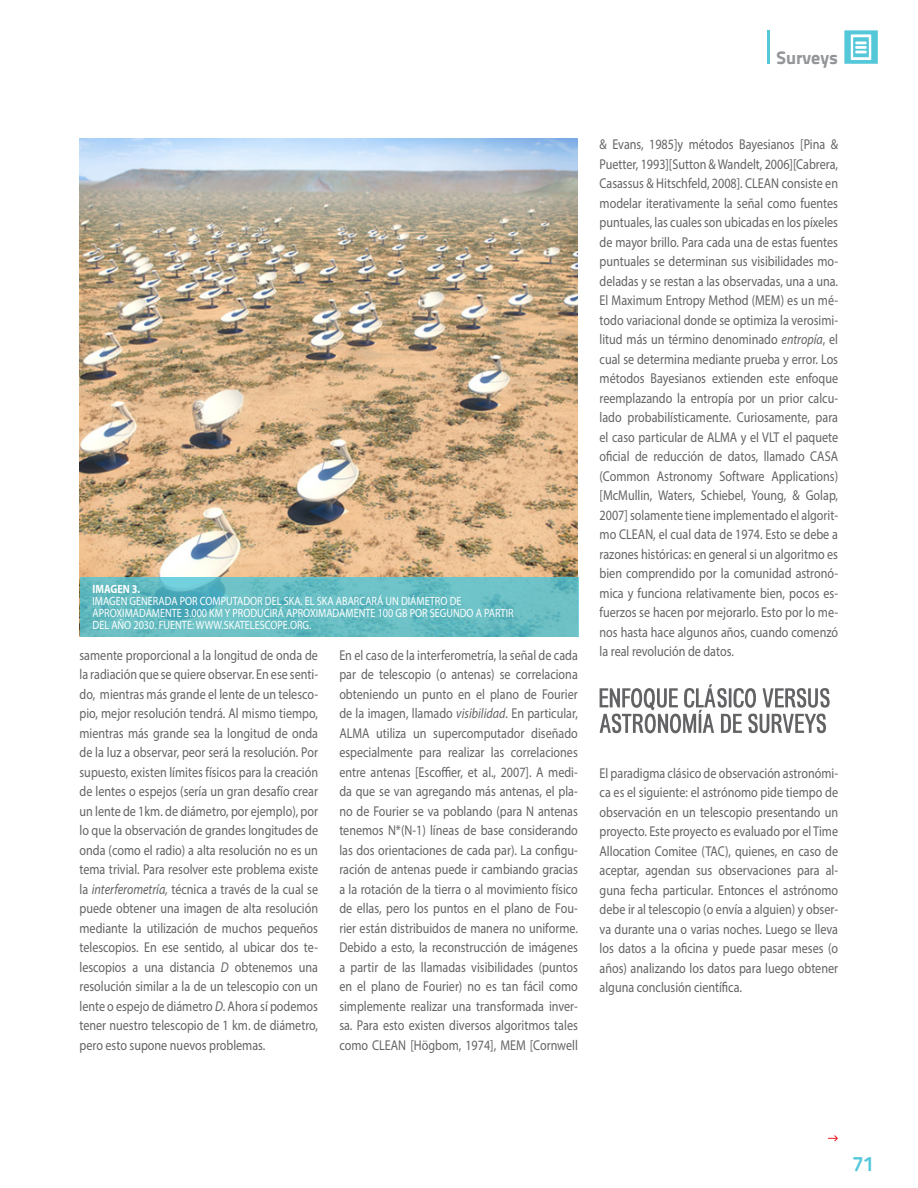
<style>
.page{position:relative;width:918px;height:1188px;background:#fff}
.page>*{position:absolute;margin:0;border:0;box-sizing:border-box;transform-origin:0 0}
.t1{font:21px "Titillium Text 25 L 800 wt";color:#54c7d9}
.t2{font:18px "Titillium Text 25 L 999 wt";color:#939598}
.Parrafos{font:14.25px/19.5px "Myriad Pro";color:#636366;text-align:justify;scale:.85 1}
.t3{font:12px/12px "Myriad Pro";color:#fff;scale:.85 1}
.t4{font:700 12px "Myriad Pro";color:#fff;scale:.85 1}
.s1{font-style:italic}
</style>
<div class="page">
<hr style="left:768px;top:30px;width:2px;height:34px;background:#54c7d9">
<svg style="left:600px;top:684px;width:230px;height:49px"></svg>
<svg style="left:828px;top:1135px;width:10px;height:6px"></svg>
<img style="left:80px;top:139px;width:498px;height:439px">
<svg style="left:80px;top:578px;width:498px;height:59px;background:#64bbc2"></svg>
<svg style="left:844px;top:30px;width:34px;height:34px"></svg>
<p class="t2" style="left:777px;top:43px;width:63px">Surveys</p>
<p class="t4" style="left:93px;top:582px;width:58px">IMAGEN 3.</p>
<p class="t3" style="left:93px;top:595px;width:497px">IMAGEN GENERADA POR COMPUTADOR DEL SKA. EL SKA ABARCARÁ UN DIÁMETRO DE<br>APROXIMADAMENTE 3.000 KM Y PRODUCIRÁ APROXIMADAMENTE 100 GB POR SEGUNDO A PARTIR<br>DEL AÑO 2030. FUENTE: WWW.SKATELESCOPE.ORG.</p>
<p class="Parrafos" style="left:80px;top:645px;width:282px">samente proporcional a la longitud de onda de la radiación que se quiere observar. En ese senti&shy;do, mientras más grande el lente de un telesco&shy;pio, mejor resolución tendrá. Al mismo tiempo, mientras más grande sea la longitud de onda de la luz a observar, peor será la resolución. Por supuesto, existen límites físicos para la creación de lentes o espejos (sería un gran desafío crear un lente de 1km. de diámetro, por ejemplo), por lo que la observación de grandes longitudes de onda (como el radio) a alta resolución no es un tema trivial. Para resolver este problema existe la <span class="s1">interferometría,</span> técnica a través de la cual se puede obtener una imagen de alta resolución mediante la utilización de muchos pequeños telescopios. En ese sentido, al ubicar dos te&shy;lescopios a una distancia <span class="s1">D</span> obtenemos una resolución similar a la de un telescopio con un lente o espejo de diámetro <span class="s1">D</span>. Ahora sí podemos tener nuestro telescopio de 1 km. de diámetro, pero esto supone nuevos problemas.</p>
<p class="Parrafos" style="left:339px;top:645px;width:282px">En el caso de la interferometría, la señal de cada par de telescopio (o antenas) se correlaciona obteniendo un punto en el plano de Fourier de la imagen, llamado <span class="s1">visibilidad</span>. En particular, ALMA utiliza un supercomputador diseñado especialmente para realizar las correlaciones entre antenas [Escoffier, et al., 2007]. A medi&shy;da que se van agregando más antenas, el pla&shy;no de Fourier se va poblando (para N antenas tenemos N*(N-1) líneas de base considerando las dos orientaciones de cada par). La configu&shy;ración de antenas puede ir cambiando gracias a la rotación de la tierra o al movimiento físico de ellas, pero los puntos en el plano de Fou&shy;rier están distribuidos de manera no uniforme.<br>Debido a esto, la reconstrucción de imágenes a partir de las llamadas visibilidades (puntos en el plano de Fourier) no es tan fácil como simplemente realizar una transformada inver&shy;sa. Para esto existen diversos algoritmos tales como CLEAN [Högbom, 1974], MEM [Cornwell</p>
<p class="Parrafos" style="left:600px;top:134px;width:282px">&amp; Evans, 1985]y métodos Bayesianos [Pina &amp; Puetter, 1993][Sutton &amp; Wandelt, 2006][Cabrera, Casassus &amp; Hitschfeld, 2008]. CLEAN consiste en modelar iterativamente la señal como fuentes puntuales, las cuales son ubicadas en los píxeles de mayor brillo. Para cada una de estas fuentes puntuales se determinan sus visibilidades mo&shy;deladas y se restan a las observadas, una a una.<br>El Maximum Entropy Method (MEM) es un mé&shy;todo variacional donde se optimiza la verosimi&shy;litud más un término denominado <span class="s1">entropía</span>, el cual se determina mediante prueba y error. Los métodos Bayesianos extienden este enfoque reemplazando la entropía por un prior calcu&shy;lado probabilísticamente. Curiosamente, para el caso particular de ALMA y el VLT el paquete oficial de reducción de datos, llamado CASA (Common Astronomy Software Applications) [McMullin, Waters, Schiebel, Young, &amp; Golap, 2007] solamente tiene implementado el algorit&shy;mo CLEAN, el cual data de 1974. Esto se debe a razones históricas: en general si un algoritmo es bien comprendido por la comunidad astronó&shy;mica y funciona relativamente bien, pocos es&shy;fuerzos se hacen por mejorarlo. Esto por lo me&shy;nos hasta hace algunos años, cuando comenzó la real revolución de datos.</p>
<p class="Parrafos" style="left:600px;top:763px;width:282px">El paradigma clásico de observación astronómi&shy;ca es el siguiente: el astrónomo pide tiempo de observación en un telescopio presentando un proyecto. Este proyecto es evaluado por el Time Allocation Comitee (TAC), quienes, en caso de aceptar, agendan sus observaciones para al&shy;guna fecha particular. Entonces el astrónomo debe ir al telescopio (o envía a alguien) y obser&shy;va durante una o varias noches. Luego se lleva los datos a la oficina y puede pasar meses (o años) analizando los datos para luego obtener alguna conclusión científica.</p>
<h1 class="t1" style="left:852px;top:1147px;width:24px">71</h1>
</div>
